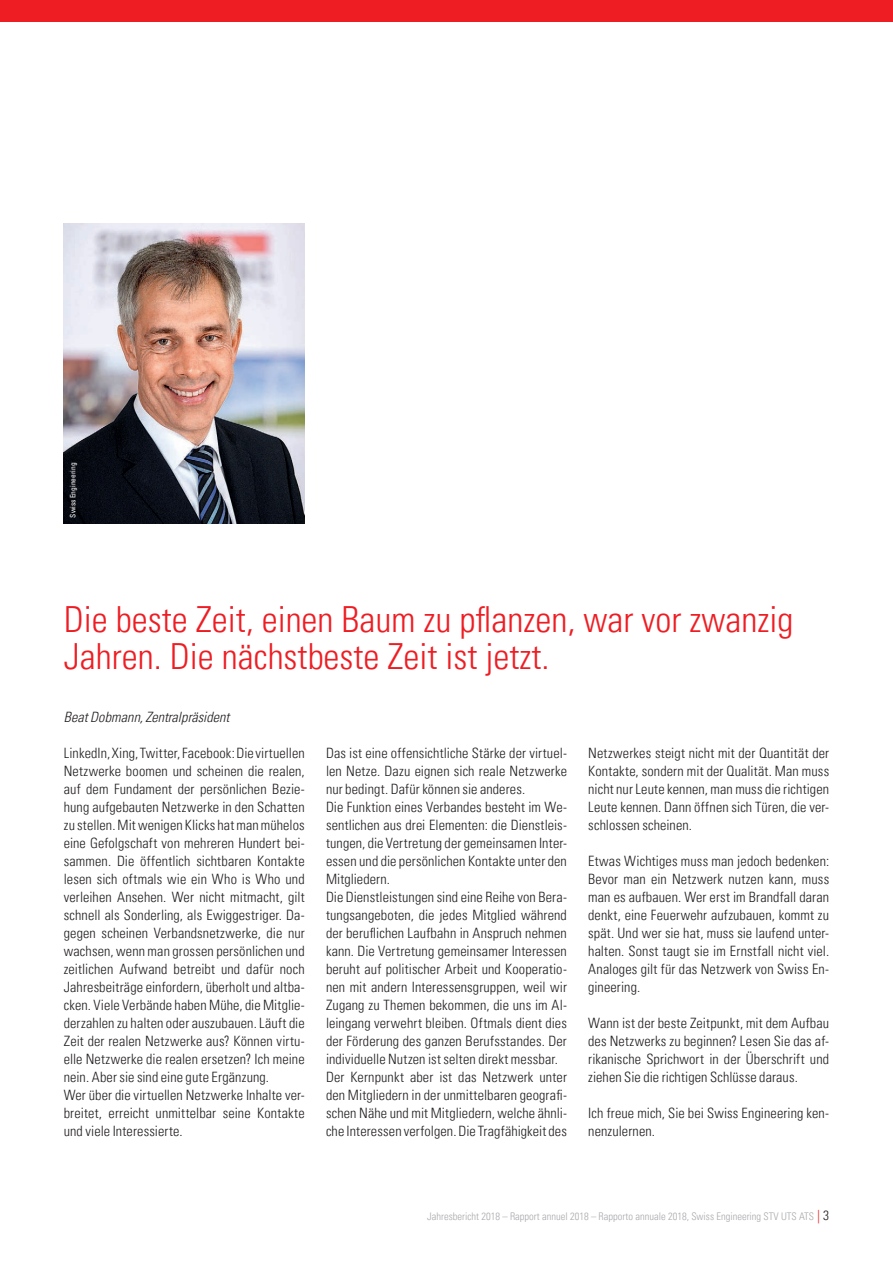
<style>
.page{position:relative;width:893px;height:1263px;background:#fff}
.page>*{position:absolute;margin:0;border:0;box-sizing:border-box;transform-origin:0 0}
.t1{font:300 condensed 36px/37.5px "+QCWUSA Univers LT Std";color:#ee1d23}
.t2{font:300 condensed 14.25px/18px "+QCWUSA Univers LT Std";letter-spacing:.005em;color:#231f20}
.t3{font:italic 300 condensed 14.25px "+MWEFEQ Univers LT Std";letter-spacing:.005em;color:#231f20}
.t4{font:300 condensed 10.5px "+QCWUSA Univers LT Std";color:#a8a9ad}
.t5{font:condensed 7.5px "+XJAGHU Univers LT Std";color:#fff}
.s1{font-size:13.5px;color:#ee1d23}
.s2{font-size:13.5px;color:#231f20}
</style>
<div class="page">
<div style="left:0;top:0;width:893px;height:21px;background:#ee1d23"></div>
<img style="left:64px;top:224px;width:241px;height:300px">
<p class="t5" style="left:69px;top:517px;width:57px;rotate:-90deg">Swiss Engineering</p>
<h1 class="t1" style="left:64px;top:601px;width:731px">Die beste Zeit, einen Baum zu pflanzen, war vor zwanzig<br>Jahren. Die nächstbeste Zeit ist jetzt.</h1>
<p class="t3" style="left:64px;top:712px;width:167px">Beat Dobmann, Zentralpräsident</p>
<p class="t2" style="left:64px;top:744px;width:242px">LinkedIn, Xing, Twitter, Facebook: Die virtuellen Netzwerke boomen und scheinen die realen, auf dem Fundament der persönlichen Bezie&shy;hung aufgebauten Netzwerke in den Schatten zu stellen. Mit wenigen Klicks hat man mühelos eine Gefolgschaft von mehreren Hundert bei&shy;sammen. Die öffentlich sichtbaren Kontakte lesen sich oftmals wie ein Who is Who und verleihen Ansehen. Wer nicht mitmacht, gilt schnell als Sonderling, als Ewiggestriger. Da&shy;gegen scheinen Verbandsnetzwerke, die nur wachsen, wenn man grossen persönlichen und zeitlichen Aufwand betreibt und dafür noch Jahresbeiträge einfordern, überholt und altba&shy;cken. Viele Verbände haben Mühe, die Mitglie&shy;derzahlen zu halten oder auszubauen. Läuft die Zeit der realen Netzwerke aus? Können virtu&shy;elle Netzwerke die realen ersetzen? Ich meine nein. Aber sie sind eine gute Ergänzung.<br>Wer über die virtuellen Netzwerke Inhalte ver&shy;breitet, erreicht unmittelbar seine Kontakte und viele Interessierte.</p>
<p class="t2" style="left:326px;top:744px;width:242px">Das ist eine offensichtliche Stärke der virtuel&shy;len Netze. Dazu eignen sich reale Netzwerke nur bedingt. Dafür können sie anderes.<br>Die Funktion eines Verbandes besteht im We&shy;sentlichen aus drei Elementen: die Dienstleis&shy;tungen, die Vertretung der gemeinsamen Inter&shy;essen und die persönlichen Kontakte unter den Mitgliedern.<br>Die Dienstleistungen sind eine Reihe von Bera&shy;tungsangeboten, die jedes Mitglied während der beruflichen Laufbahn in Anspruch nehmen kann. Die Vertretung gemeinsamer Interessen beruht auf politischer Arbeit und Kooperatio&shy;nen mit andern Interessensgruppen, weil wir Zugang zu Themen bekommen, die uns im Al&shy;leingang verwehrt bleiben. Oftmals dient dies der Förderung des ganzen Berufsstandes. Der individuelle Nutzen ist selten direkt messbar.<br>Der Kernpunkt aber ist das Netzwerk unter den Mitgliedern in der unmittelbaren geografi&shy;schen Nähe und mit Mitgliedern, welche ähnli&shy;che Interessen verfolgen. Die Tragfähigkeit des</p>
<p class="t2" style="left:588px;top:744px;width:242px;text-align:justify">Netzwerkes steigt nicht mit der Quantität der Kontakte, sondern mit der Qualität. Man muss nicht nur Leute kennen, man muss die richtigen Leute kennen. Dann öffnen sich Türen, die ver&shy;schlossen scheinen.</p>
<p class="t2" style="left:588px;top:852px;width:242px;text-align:justify">Etwas Wichtiges muss man jedoch bedenken:<br>Bevor man ein Netzwerk nutzen kann, muss man es aufbauen. Wer erst im Brandfall daran denkt, eine Feuerwehr aufzubauen, kommt zu spät. Und wer sie hat, muss sie laufend unter&shy;halten. Sonst taugt sie im Ernstfall nicht viel.<br>Analoges gilt für das Netzwerk von Swiss En&shy;gineering.</p>
<p class="t2" style="left:588px;top:1014px;width:242px;text-align:justify">Wann ist der beste Zeitpunkt, mit dem Aufbau des Netzwerks zu beginnen? Lesen Sie das af&shy;rikanische Sprichwort in der Überschrift und ziehen Sie die richtigen Schlüsse daraus.</p>
<p class="t2" style="left:588px;top:1104px;width:242px">Ich freue mich, Sie bei Swiss Engineering ken&shy;nenzulernen.</p>
<p class="t4" style="left:427px;top:1211px;width:403px">Jahresbericht 2018 – Rapport annuel 2018 – Rapporto annuale 2018, Swiss Engineering STV UTS ATS <span class="s1">|</span> <span class="s2">3</span></p>
</div>
